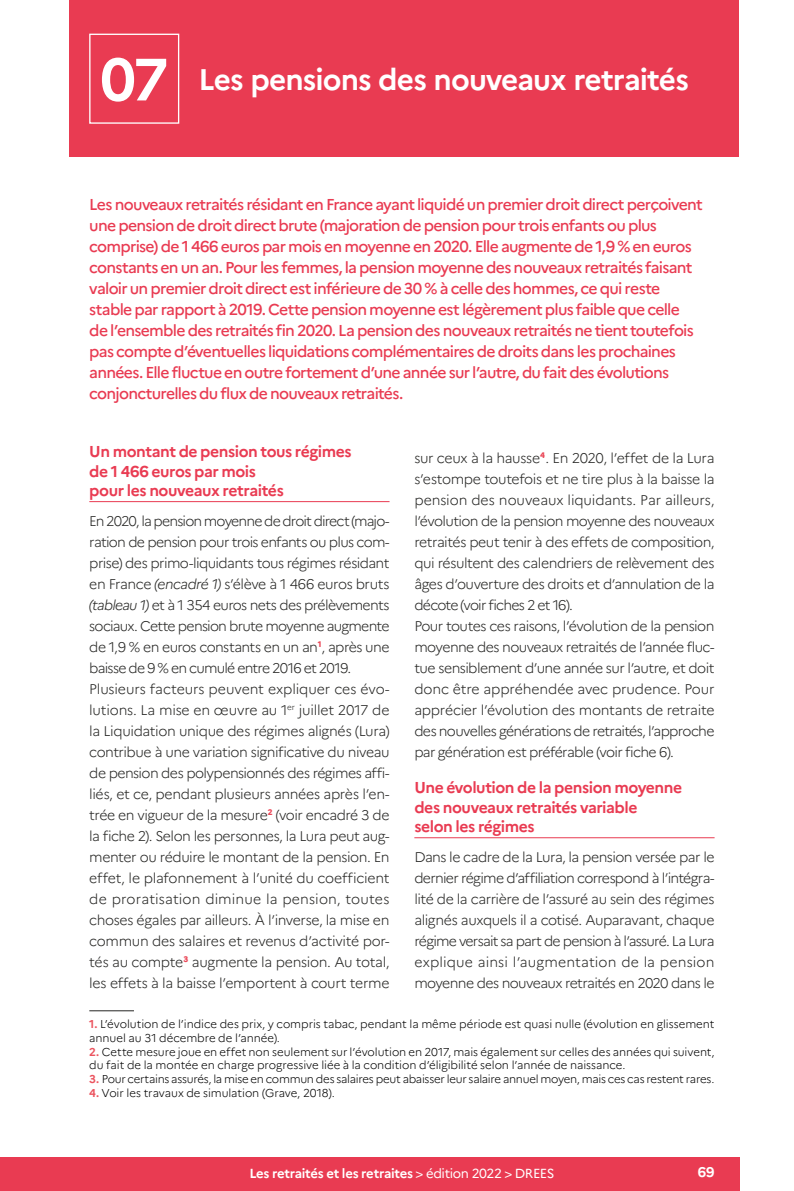
<style>
.page{position:relative;width:794px;height:1191px;background:#fff}
.page>*{position:absolute;margin:0;border:0;box-sizing:border-box;transform-origin:0 0}
.t1{font:700 29.75px "Marianne";letter-spacing:-.03em;color:#fff}
.t2{font:500 15.75px/21px "Marianne";letter-spacing:-.045em;color:#e93b52}
.t3{font:700 15.75px/19.2px "Marianne";letter-spacing:-.03em;color:#e93b52}
.t4{font:300 14px/21px "Marianne";letter-spacing:-.035em;color:#252523}
.t5{font:700 14px "Marianne";color:#fff}
.t6{font:700 13.12px "Marianne";letter-spacing:-.025em;color:#fff}
.t7{font:300 11.38px/13.7px "Marianne";letter-spacing:-.01em;color:#000}
.s1{font-size:59.5px}
.s2{font-style:italic}
.s3{font-weight:700;color:#eb545f}
.s4{font-weight:400}
</style>
<div class="page">
<div style="left:0;top:1157px;width:739px;height:34px;background:#e93b52"></div>
<div style="left:69px;top:0;width:670px;height:156px;background:#e93b52"></div>
<div style="left:89px;top:34px;width:90px;height:90px;border:1px solid #fff"></div>
<hr style="left:89px;top:1010px;width:45px;height:1px;background:#252523">
<hr style="left:89px;top:501px;width:300px;height:1px;background:#e93b52">
<hr style="left:414px;top:837px;width:300px;height:1px;background:#e93b52">
<h1 class="t1" style="left:100px;top:61px;width:590px"><span class="s1">07</span> Les pensions des nouveaux retraités</h1>
<p class="t2" style="left:89px;top:194px;width:615px">Les nouveaux retraités résidant en France ayant liquidé un premier droit direct perçoivent une pension de droit direct brute (majoration de pension pour trois enfants ou plus comprise) de 1 466 euros par mois en moyenne en 2020. Elle augmente de 1,9 % en euros constants en un an. Pour les femmes, la pension moyenne des nouveaux retraités faisant valoir un premier droit direct est inférieure de 30 % à celle des hommes, ce qui reste stable par rapport à 2019. Cette pension moyenne est légèrement plus faible que celle<br>de l’ensemble des retraités fin 2020. La pension des nouveaux retraités ne tient toutefois pas compte d’éventuelles liquidations complémentaires de droits dans les prochaines années. Elle fluctue en outre fortement d’une année sur l’autre, du fait des évolutions conjoncturelles du flux de nouveaux retraités.</p>
<p class="t3" style="left:89px;top:442px;width:264px">Un montant de pension tous régimes de 1 466 euros par mois<br>pour les nouveaux retraités</p>
<p class="t4" style="left:89px;top:510px;width:302px">En 2020, la pension moyenne de droit direct (majo&shy;ration de pension pour trois enfants ou plus com&shy;prise) des primo-liquidants tous régimes résidant en France <span class="s2">(encadré 1)</span> s’élève à 1 466 euros bruts <span class="s2">(tableau 1)</span> et à 1 354 euros nets des prélèvements sociaux. Cette pension brute moyenne augmente de 1,9 % en euros constants en un an<sup>1</sup>, après une baisse de 9 % en cumulé entre 2016 et 2019.<br>Plusieurs facteurs peuvent expliquer ces évo&shy;lutions. La mise en œuvre au 1<sup>er</sup> juillet 2017 de la Liquidation unique des régimes alignés (Lura) contribue à une variation significative du niveau de pension des polypensionnés des régimes affi&shy;liés, et ce, pendant plusieurs années après l’en&shy;trée en vigueur de la mesure<sup>2</sup> (voir encadré 3 de la fiche 2). Selon les personnes, la Lura peut aug&shy;menter ou réduire le montant de la pension. En effet, le plafonnement à l’unité du coefficient de proratisation diminue la pension, toutes choses égales par ailleurs. À l’inverse, la mise en commun des salaires et revenus d’activité por&shy;tés au compte<sup>3</sup> augmente la pension. Au total, les effets à la baisse l’emportent à court terme</p>
<p class="t4" style="left:414px;top:447px;width:302px">sur ceux à la hausse<sup>4</sup>. En 2020, l’effet de la Lura s’estompe toutefois et ne tire plus à la baisse la pension des nouveaux liquidants. Par ailleurs, l’évolution de la pension moyenne des nouveaux retraités peut tenir à des effets de composition, qui résultent des calendriers de relèvement des âges d’ouverture des droits et d’annulation de la décote (voir fiches 2 et 16).<br>Pour toutes ces raisons, l’évolution de la pension moyenne des nouveaux retraités de l’année fluc&shy;tue sensiblement d’une année sur l’autre, et doit donc être appréhendée avec prudence. Pour apprécier l’évolution des montants de retraite des nouvelles générations de retraités, l’approche par génération est préférable (voir fiche 6).</p>
<p class="t3" style="left:414px;top:778px;width:269px">Une évolution de la pension moyenne des nouveaux retraités variable<br>selon les régimes</p>
<p class="t4" style="left:414px;top:846px;width:302px;text-align:justify">Dans le cadre de la Lura, la pension versée par le dernier régime d’affiliation correspond à l’intégra&shy;lité de la carrière de l’assuré au sein des régimes alignés auxquels il a cotisé. Auparavant, chaque régime versait sa part de pension à l’assuré. La Lura explique ainsi l’augmentation de la pension moyenne des nouveaux retraités en 2020 dans le</p>
<p class="t7" style="left:89px;top:1017px;width:627px"><span class="s3">1.</span> L’évolution de l’indice des prix, y compris tabac, pendant la même période est quasi nulle (évolution en glissement annuel au 31 décembre de l’année).</p>
<p class="t7" style="left:89px;top:1044px;width:627px"><span class="s3">2.</span> Cette mesure joue en effet non seulement sur l’évolution en 2017, mais également sur celles des années qui suivent, du fait de la montée en charge progressive liée à la condition d’éligibilité selon l’année de naissance.</p>
<p class="t7" style="left:89px;top:1072px;width:626px"><span class="s3">3.</span> Pour certains assurés, la mise en commun des salaires peut abaisser leur salaire annuel moyen, mais ces cas restent rares.</p>
<p class="t7" style="left:89px;top:1085px;width:247px"><span class="s3">4.</span> Voir les travaux de simulation (Grave, 2018).</p>
<p class="t6" style="left:249px;top:1165px;width:307px">Les retraités et les retraites <span class="s4">&gt; édition 2022 &gt; DREES</span></p>
<p class="t5" style="left:698px;top:1163px;width:18px">69</p>
</div>
